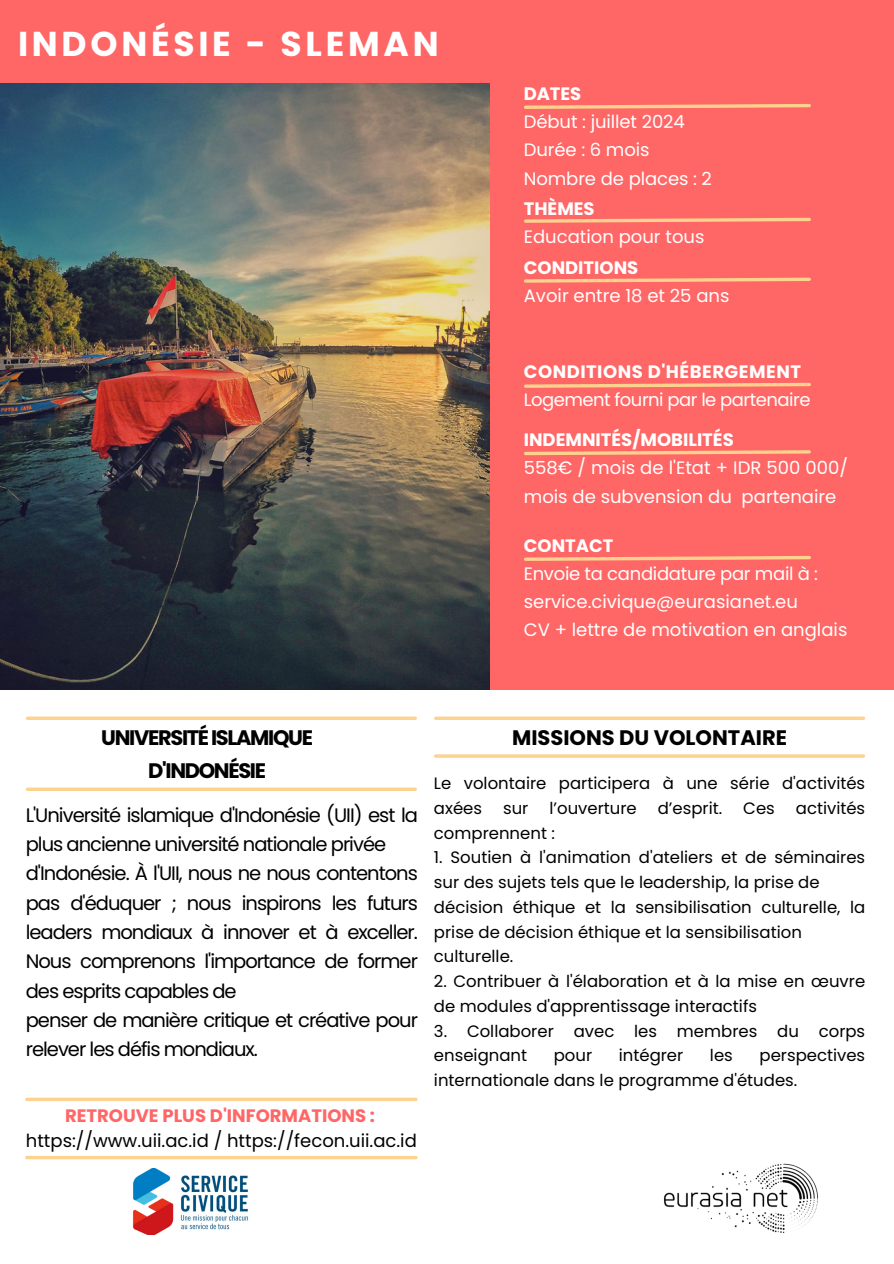
<style>
.page{position:relative;width:894px;height:1264px;background:#fff}
.page>*{position:absolute;margin:0;border:0;box-sizing:border-box;transform-origin:0 0}
.t1{font:700 34.5px "Poppins";letter-spacing:.11em;color:#fff}
.t2{font:700 21px/33.8px "Poppins";letter-spacing:-.065em;color:#000;text-align:center}
.t3{font:700 21px "Poppins";color:#000}
.t4{font:19.5px/29.2px "Poppins";letter-spacing:-.05em;color:#000}
.t5{font:18px/28.2px "Poppins";color:#fff}
.t6{font:700 18px "Poppins";color:#fff}
.t7{font:18px "Poppins";color:#000}
.t8{font:18px "Poppins";letter-spacing:-.03em;color:#fff}
.t9{font:700 18px "Poppins";color:#f66}
.t10{font:700 18px "Poppins";letter-spacing:.03em;color:#fff}
.t11{font:16.5px/24.8px "Poppins";color:#000}
</style>
<div class="page">
<div style="left:0;top:0;width:893px;height:689px;background:#f66"></div>
<img style="left:0;top:84px;width:489px;height:605px">
<svg style="left:524px;top:104px;width:287px;height:5px"></svg>
<svg style="left:524px;top:217px;width:287px;height:6px"></svg>
<svg style="left:524px;top:277px;width:287px;height:6px"></svg>
<svg style="left:524px;top:382px;width:287px;height:6px"></svg>
<svg style="left:524px;top:450px;width:287px;height:6px"></svg>
<svg style="left:524px;top:555px;width:287px;height:6px"></svg>
<svg style="left:27px;top:787px;width:388px;height:4px;background:#fdd89f"></svg>
<svg style="left:27px;top:716px;width:388px;height:4px;background:#fdd89f"></svg>
<hr style="left:435px;top:754px;width:428px;height:3px;background:#fdd18e">
<svg style="left:435px;top:716px;width:428px;height:4px;background:#fdd89f"></svg>
<svg style="left:27px;top:1156px;width:389px;height:3px"></svg>
<svg style="left:27px;top:1097px;width:389px;height:4px;background:#fdd8a1"></svg>
<img style="left:664px;top:1163px;width:154px;height:70px">
<img style="left:132px;top:1168px;width:116px;height:66px">
<p class="t1" style="left:18px;top:20px;width:422px">INDONÉSIE - SLEMAN</p>
<p class="t6" style="left:523px;top:81px;width:59px">DATES</p>
<p class="t5" style="left:523px;top:108px;width:162px">Début : juillet 2024</p>
<p class="t5" style="left:523px;top:136px;width:127px">Durée : 6 mois</p>
<p class="t5" style="left:523px;top:164px;width:190px">Nombre de places : 2</p>
<p class="t6" style="left:523px;top:196px;width:72px">THÈMES</p>
<p class="t5" style="left:523px;top:223px;width:182px">Education pour tous</p>
<p class="t6" style="left:523px;top:255px;width:116px">CONDITIONS</p>
<p class="t5" style="left:523px;top:282px;width:207px">Avoir entre 18 et 25 ans</p>
<p class="t10" style="left:523px;top:359px;width:279px">CONDITIONS D'HÉBERGEMENT</p>
<p class="t8" style="left:523px;top:387px;width:288px">Logement fourni par le partenaire</p>
<p class="t6" style="left:523px;top:427px;width:211px">INDEMNITÉS/MOBILITÉS</p>
<p class="t5" style="left:523px;top:454px;width:326px">558€ / mois de l'Etat + IDR 500 000/ mois de subvension du partenaire</p>
<p class="t6" style="left:523px;top:533px;width:91px">CONTACT</p>
<p class="t5" style="left:523px;top:559px;width:296px">Envoie ta candidature par mail à :</p>
<p class="t5" style="left:523px;top:588px;width:275px">service.civique@eurasianet.eu</p>
<p class="t5" style="left:523px;top:616px;width:325px">CV + lettre de motivation en anglais</p>
<h2 class="t2" style="left:101px;top:720px;width:213px">UNIVERSITÉISLAMIQUE<br>D'INDONÉSIE</h2>
<h3 class="t4" style="left:26px;top:800px;width:393px">L'Université islamique d'Indonésie (UII) est la plus ancienne université nationale privée d'Indonésie. À l'UII, nous ne nous contentons pas d'éduquer ; nous inspirons les futurs leaders mondiaux à innover et à exceller.<br>Nous comprenons l'importance de former des esprits capables de<br>penser de manière critique et créative pour relever les défis mondiaux.</h3>
<p class="t9" style="left:65px;top:1103px;width:311px">RETROUVE PLUS D'INFORMATIONS :</p>
<p class="t7" style="left:26px;top:1128px;width:392px">https://www.uii.ac.id / https://fecon.uii.ac.id</p>
<h4 class="t3" style="left:512px;top:723px;width:276px">MISSIONS DU VOLONTAIRE</h4>
<p class="t11" style="left:434px;top:770px;width:432px">Le volontaire participera à une série d'activités axées</p>
<p class="t11" style="left:503px;top:795px;width:27px">sur</p>
<p class="t11" style="left:549px;top:795px;width:89px">l’ouverture</p>
<p class="t11" style="left:657px;top:795px;width:66px">d’esprit.</p>
<p class="t11" style="left:743px;top:795px;width:33px">Ces</p>
<p class="t11" style="left:795px;top:795px;width:71px">activités</p>
<p class="t11" style="left:434px;top:820px;width:122px">comprennent :</p>
<p class="t11" style="left:434px;top:845px;width:432px">1. Soutien à l'animation d'ateliers et de séminaires sur des sujets tels que le leadership, la prise de</p>
<h2 class="t11" style="left:434px;top:894px;width:432px">décision éthique et la sensibilisation culturelle, la prise de décision éthique et la sensibilisation</h2>
<p class="t11" style="left:434px;top:944px;width:81px">culturelle.</p>
<p class="t11" style="left:434px;top:968px;width:432px">2. Contribuer à l'élaboration et à la mise en œuvre de modules d'apprentissage interactifs</p>
<p class="t11" style="left:434px;top:1018px;width:432px">3. Collaborer avec les membres du corps enseignant</p>
<p class="t11" style="left:553px;top:1043px;width:40px">pour</p>
<p class="t11" style="left:618px;top:1043px;width:66px">intégrer</p>
<p class="t11" style="left:709px;top:1043px;width:24px">les</p>
<p class="t11" style="left:434px;top:1043px;width:432px;text-indent:325px">perspectives internationale dans le programme d'études.</p>
</div>
